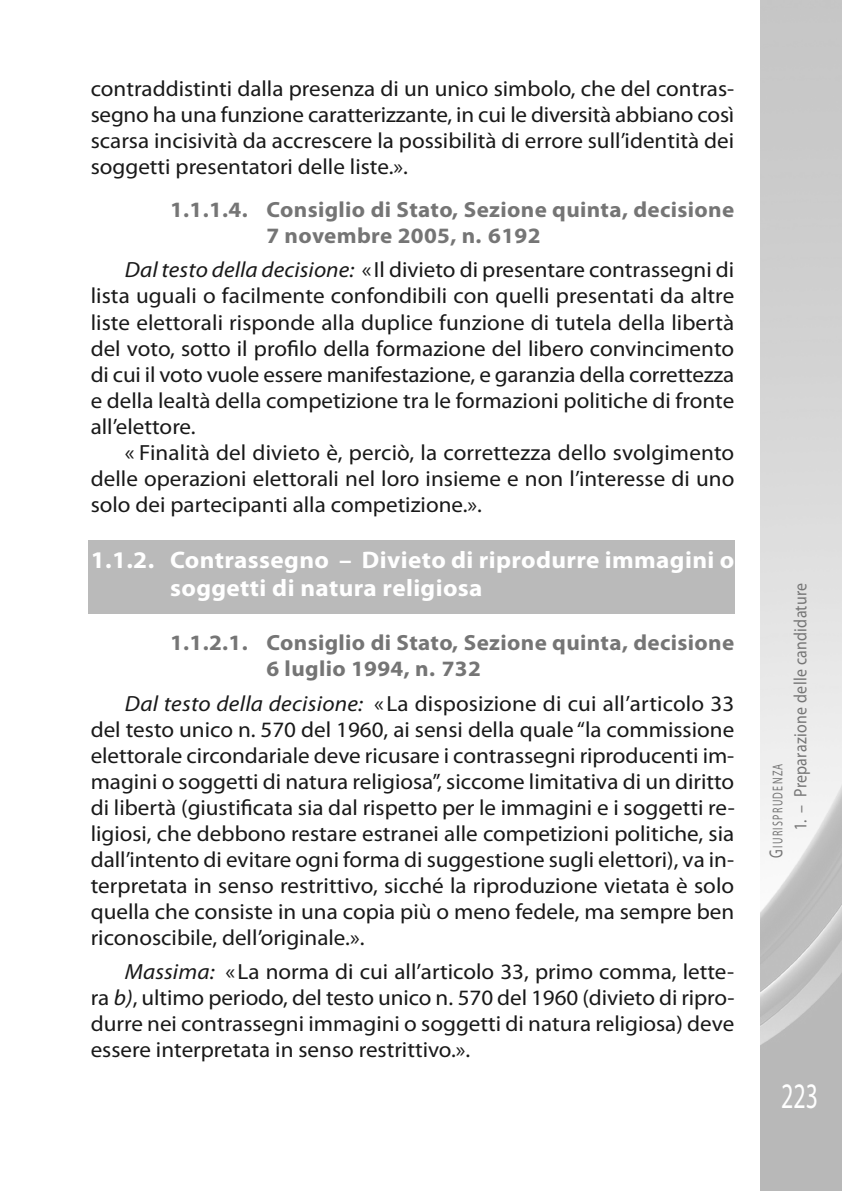
<style>
.page{position:relative;width:842px;height:1191px;background:#fff}
.page>*{position:absolute;margin:0;border:0;box-sizing:border-box;transform-origin:0 0}
.t1{font:36px "Myriad Pro";color:#fff;scale:.67 1}
.t2{font:700 24px/28px "Myriad Pro";letter-spacing:.015em;color:#fff;scale:1.05 1}
.t3{font:22px/26px "Myriad Pro";color:#191919;text-align:justify;scale:1.05 1}
.t4{font:700 22px/26px "Myriad Pro";letter-spacing:.015em;color:#757575;scale:1.05 1}
.t5{font:18px "Myriad Pro";letter-spacing:.02em;color:#757575;scale:.88 1}
.t6{font:14.2px "Myriad Pro";letter-spacing:.135em;color:#757575;scale:.7 1}
.s1{font-style:italic}
.s2{font-size:19px}
</style>
<div class="page">
<div style="left:88px;top:540px;width:646px;height:73px;background:#bababa"></div>
<img style="left:761px;top:0;width:81px;height:1191px">
<p class="t3" style="left:91px;top:77px;width:614px">contraddistinti dalla presenza di un unico simbolo, che del contras&shy;segno ha una funzione caratterizzante, in cui le diversità abbiano così scarsa incisività da accrescere la possibilità di errore sull’identità dei soggetti presentatori delle liste.».</p>
<p class="t4" style="left:266px;top:198px;width:447px;text-indent:-96px">1.1.1.4. Consiglio di Stato, Sezione quinta, decisione<br>7 novembre 2005, n. 6192</p>
<p class="t3" style="left:91px;top:259px;width:614px;text-indent:34px"><span class="s1">Dal testo della decisione:</span> «Il divieto di presentare contrassegni di lista uguali o facilmente confondibili con quelli presentati da altre liste elettorali risponde alla duplice funzione di tutela della libertà del voto, sotto il profilo della formazione del libero convincimento di cui il voto vuole essere manifestazione, e garanzia della correttezza e della lealtà della competizione tra le formazioni politiche di fronte all’elettore.</p>
<p class="t3" style="left:91px;top:441px;width:614px;text-indent:34px">« Finalità del divieto è, perciò, la correttezza dello svolgimento delle operazioni elettorali nel loro insieme e non l’interesse di uno solo dei partecipanti alla competizione.».</p>
<p class="t2" style="left:170px;top:548px;width:539px;text-indent:-79px">1.1.2. Contrassegno – Divieto di riprodurre immagini o soggetti di natura religiosa</p>
<p class="t4" style="left:266px;top:632px;width:447px;text-indent:-96px">1.1.2.1. Consiglio di Stato, Sezione quinta, decisione<br>6 luglio 1994, n. 732</p>
<p class="t3" style="left:91px;top:692px;width:615px;text-indent:34px"><span class="s1">Dal testo della decisione:</span> «La disposizione di cui all’articolo 33 del testo unico n. 570 del 1960, ai sensi della quale “la commissione elettorale circondariale deve ricusare i contrassegni riproducenti im&shy;magini o soggetti di natura religiosa”, siccome limitativa di un diritto di libertà (giustificata sia dal rispetto per le immagini e i soggetti re&shy;ligiosi, che debbono restare estranei alle competizioni politiche, sia dall’intento di evitare ogni forma di suggestione sugli elettori), va in&shy;terpretata in senso restrittivo, sicché la riproduzione vietata è solo quella che consiste in una copia più o meno fedele, ma sempre ben riconoscibile, dell’originale.».</p>
<p class="t3" style="left:91px;top:961px;width:615px;text-indent:34px"><span class="s1">Massima:</span> «La norma di cui all’articolo 33, primo comma, lette&shy;ra <span class="s1">b)</span>, ultimo periodo, del testo unico n. 570 del 1960 (divieto di ripro&shy;durre nei contrassegni immagini o soggetti di natura religiosa) deve essere interpretata in senso restrittivo.».</p>
<p class="t6" style="left:772px;top:857px;width:136px;rotate:-90deg"><span class="s2">G</span>IURISPRUDENZA</p>
<p class="t5" style="left:794px;top:829px;width:281px;rotate:-90deg">1. – Preparazione delle candidature</p>
<p class="t1" style="left:781px;top:1082px;width:57px">223</p>
</div>
